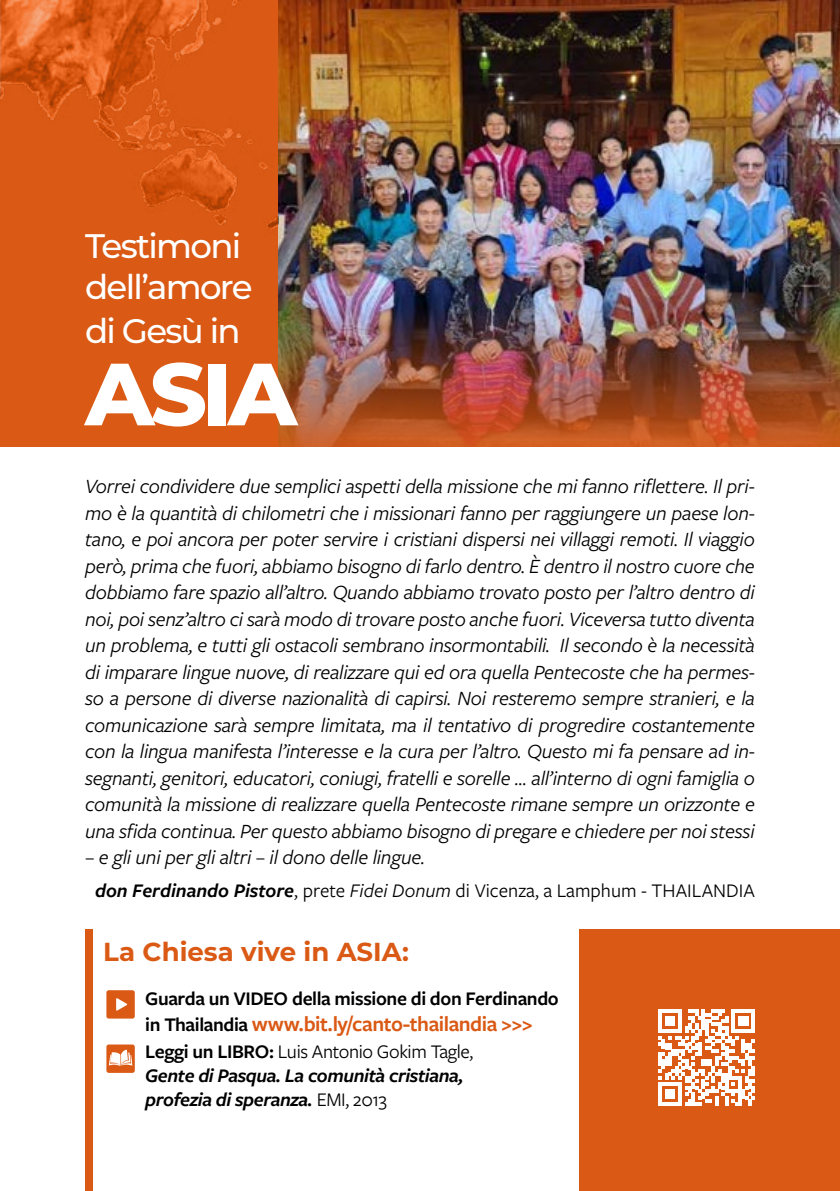
<style>
.page{position:relative;width:840px;height:1191px;background:#fff}
.page>*{position:absolute;margin:0;border:0;box-sizing:border-box;transform-origin:0 0}
.t1{font:800 88px "Montserrat";color:#fff}
.t2{font:500 34px/40.8px "Montserrat";letter-spacing:-.05em;color:#fff}
.t3{font:700 26px "Montserrat";color:#da5914}
.t4{font:600 22px "Freight Sans Pro";letter-spacing:-.02em;color:#da5914}
.t5{font:italic 21px/26.4px "Freight Sans Pro";letter-spacing:-.01em;color:#000;text-align:justify}
.t6{font:italic 600 20px/24px "Freight Sans Pro";letter-spacing:-.02em;color:#000}
.t7{font:20px "Freight Sans Pro";color:#000}
.t8{font:600 20px "Freight Sans Pro";letter-spacing:-.02em;color:#000}
.s1{font-weight:600;font-style:italic}
.s2{font-style:italic}
.s3{font-size:20px;color:#000}
.s4{font-style:normal}
.s5{font-weight:400;font-style:normal}
</style>
<div class="page">
<div style="left:0;top:0;width:839px;height:446px;background:#da5914"></div>
<div style="left:579px;top:929px;width:260px;height:262px;background:#da5914"></div>
<div style="left:85px;top:929px;width:8px;height:262px;background:#da5914"></div>
<img style="left:278px;top:0;width:561px;height:446px">
<svg style="left:658px;top:1009px;width:96px;height:97px"></svg>
<img style="left:0;top:0;width:278px;height:230px">
<svg style="left:106px;top:990px;width:29px;height:28px"></svg>
<svg style="left:106px;top:1044px;width:29px;height:28px"></svg>
<h2 class="t2" style="left:85px;top:225px;width:169px">Testimoni dell’amore</h2>
<h2 class="t2" style="left:85px;top:309px;width:157px">di Gesù in</h2>
<h1 class="t1" style="left:85px;top:329px;width:213px">ASIA</h1>
<p class="t5" style="left:85px;top:472px;width:671px">Vorrei condividere due semplici aspetti della missione che mi fanno riflettere. Il pri&shy;mo è la quantità di chilometri che i missionari fanno per raggiungere un paese lon&shy;tano, e poi ancora per poter servire i cristiani dispersi nei villaggi remoti. Il viaggio però, prima che fuori, abbiamo bisogno di farlo dentro. È dentro il nostro cuore che dobbiamo fare spazio all’altro. Quando abbiamo trovato posto per l’altro dentro di noi, poi senz’altro ci sarà modo di trovare posto anche fuori. Viceversa tutto diventa un problema, e tutti gli ostacoli sembrano insormontabili. Il secondo è la necessità di imparare lingue nuove, di realizzare qui ed ora quella Pentecoste che ha permes&shy;so a persone di diverse nazionalità di capirsi. Noi resteremo sempre stranieri, e la comunicazione sarà sempre limitata, ma il tentativo di progredire costantemente con la lingua manifesta l’interesse e la cura per l’altro. Questo mi fa pensare ad in&shy;segnanti, genitori, educatori, coniugi, fratelli e sorelle … all’interno di ogni famiglia o comunità la missione di realizzare quella Pentecoste rimane sempre un orizzonte e una sfida continua. Per questo abbiamo bisogno di pregare e chiedere per noi stessi</p>
<p class="t5" style="left:85px;top:843px;width:341px">– e gli uni per gli altri – il dono delle lingue.</p>
<p class="t7" style="left:95px;top:877px;width:661px"><span class="s1">don Ferdinando Pistore</span>, prete <span class="s2">Fidei Donum</span> di Vicenza, a Lamphum - THAILANDIA</p>
<p class="t3" style="left:103px;top:933px;width:307px">La Chiesa vive in ASIA:</p>
<p class="t8" style="left:145px;top:984px;width:415px">Guarda un VIDEO della missione di don Ferdinando</p>
<p class="t4" style="left:145px;top:1009px;width:389px"><span class="s3">in Thailandia</span> www.bit.ly/canto-thailandia &gt;&gt;&gt;</p>
<p class="t6" style="left:145px;top:1038px;width:329px"><span class="s4">Leggi un LIBRO:</span> <span class="s5">Luis Antonio Gokim Tagle,<br></span>Gente di Pasqua. La comunità cristiana, profezia di speranza. <span class="s5">EMI, 2013</span></p>
</div>
